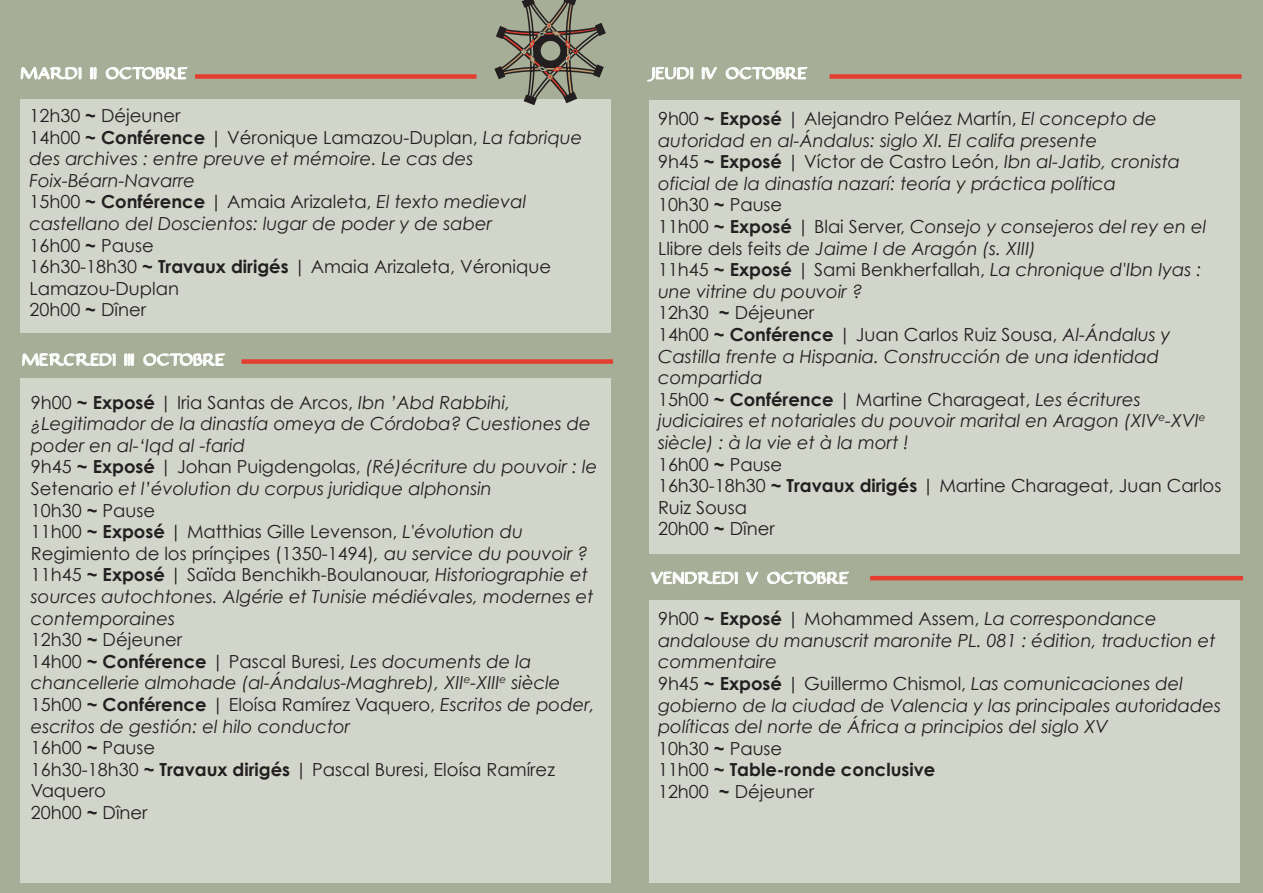
<style>
.page{position:relative;width:1263px;height:893px;background:#a7ae97}
.page>*{position:absolute;margin:0;border:0;box-sizing:border-box;transform-origin:0 0}
.t1{font:italic 18px/21.6px "Century Gothic";color:#231f20}
.t2{font:18px/21.6px "Century Gothic";color:#231f20}
.t3{font:15px "Justinian";color:#fff}
.s1{font-weight:700}
.s2{font-style:italic}
.s3{font-style:normal}
.s4{font-weight:700;font-style:normal}
</style>
<div class="page">
<div style="left:20px;top:99px;width:591px;height:234px;background:#d2d6ca"></div>
<div style="left:20px;top:378px;width:591px;height:504px;background:#d2d6ca"></div>
<div style="left:649px;top:100px;width:590px;height:453px;background:#d2d6ca"></div>
<div style="left:649px;top:600px;width:590px;height:282px;background:#d2d6ca"></div>
<svg style="left:20px;top:66px;width:62px;height:14px"></svg>
<svg style="left:90px;top:67px;width:7px;height:13px"></svg>
<svg style="left:105px;top:67px;width:83px;height:13px"></svg>
<svg style="left:647px;top:66px;width:47px;height:16px"></svg>
<svg style="left:701px;top:67px;width:16px;height:13px"></svg>
<svg style="left:725px;top:67px;width:83px;height:13px"></svg>
<svg style="left:650px;top:571px;width:88px;height:13px"></svg>
<svg style="left:746px;top:571px;width:13px;height:13px"></svg>
<svg style="left:767px;top:571px;width:82px;height:14px"></svg>
<svg style="left:22px;top:353px;width:94px;height:13px"></svg>
<svg style="left:124px;top:353px;width:10px;height:13px"></svg>
<svg style="left:143px;top:353px;width:82px;height:13px"></svg>
<div style="left:242px;top:359px;width:371px;height:5px;background:#e43e30"></div>
<div style="left:195px;top:74px;width:281px;height:5px;background:#e43e30"></div>
<div style="left:830px;top:74px;width:411px;height:5px;background:#e43e30"></div>
<hr style="left:870px;top:576px;width:373px;height:4px;background:#e43e30">
<svg style="left:494px;top:0;width:112px;height:106px"></svg>
<p class="t3" style="left:21px;top:64px;width:169px">MARDI 2 OCTOBRE</p>
<p class="t3" style="left:651px;top:64px;width:158px">JEUDI 4 OCTOBRE</p>
<p class="t2" style="left:29px;top:104px;width:555px">12h30 <span class="s1">~</span> Déjeuner<br>14h00 <span class="s1">~ Conférence</span> | Véronique Lamazou-Duplan, <span class="s2">La fabrique des archives : entre preuve et mémoire. Le cas des Foix-Béarn-Navarre<br></span>15h00 <span class="s1">~ Conférence</span> | Amaia Arizaleta, <span class="s2">El texto medieval castellano del Doscientos: lugar de poder y de saber<br></span>16h00 <span class="s1">~</span> Pause<br>16h30-18h30 <span class="s1">~ Travaux dirigés</span> | Amaia Arizaleta, Véronique Lamazou-Duplan<br>20h00 <span class="s1">~</span> Dîner</p>
<p class="t1" style="left:658px;top:107px;width:565px"><span class="s3">9h00</span> <span class="s4">~ Exposé</span> <span class="s3">| Alejandro Peláez Martín,</span> El concepto de autoridad en al-Ándalus: siglo XI. El califa presente<br><span class="s3">9h45</span> <span class="s4">~ Exposé</span> <span class="s3">| Víctor de Castro León,</span> Ibn al-Jatib, cronista oficial de la dinastía nazarí: teoría y práctica política<br><span class="s3">10h30</span> <span class="s4">~</span> <span class="s3">Pause<br>11h00</span> <span class="s4">~ Exposé</span> <span class="s3">| Blai Server,</span> Consejo y consejeros del rey en el <span class="s3">Llibre dels feits</span> de Jaime I de Aragón (s. XIII)<br><span class="s3">11h45</span> <span class="s4">~ Exposé</span> <span class="s3">| Sami Benkherfallah,</span> La chronique d'Ibn Iyas : une vitrine du pouvoir ?<br><span class="s3">12h30</span> <span class="s4">~</span> <span class="s3">Déjeuner<br>14h00</span> <span class="s4">~ Conférence</span> <span class="s3">| Juan Carlos Ruiz Sousa,</span> Al-Ándalus y Castilla frente a Hispania. Construcción de una identidad compartida<br><span class="s3">15h00</span> <span class="s4">~ Conférence</span> <span class="s3">| Martine Charageat,</span> Les écritures judiciaires et notariales du pouvoir marital en Aragon (XIV<sup>e</sup>-XVI<sup>e </sup>siècle) : à la vie et à la mort !<br><span class="s3">16h00</span> <span class="s4">~</span> <span class="s3">Pause<br>16h30-18h30</span> <span class="s4">~ Travaux dirigés</span> <span class="s3">| Martine Charageat, Juan Carlos Ruiz Sousa<br>20h00</span> <span class="s4">~</span> <span class="s3">Dîner</span></p>
<p class="t3" style="left:22px;top:351px;width:205px">MERCREDI 3 OCTOBRE</p>
<p class="t1" style="left:31px;top:391px;width:568px"><span class="s3">9h00</span> <span class="s4">~ Exposé</span> <span class="s3">| Iria Santas de Arcos,</span> Ibn ’Abd Rabbihi, ¿Legitimador de la dinastía omeya de Córdoba? Cuestiones de poder en al-‘Iqd al -farid<br><span class="s3">9h45</span> <span class="s4">~ Exposé</span> <span class="s3">| Johan Puigdengolas,</span> (Ré)écriture du pouvoir : le <span class="s3">Setenario</span> et l’évolution du corpus juridique alphonsin<br><span class="s3">10h30</span> <span class="s4">~</span> <span class="s3">Pause<br>11h00</span> <span class="s4">~ Exposé</span> <span class="s3">| Matthias Gille Levenson,</span> L'évolution du <span class="s3">Regimiento de los prínçipes (1350-1494)</span>, au service du pouvoir ?<br><span class="s3">11h45</span> <span class="s4">~ Exposé</span> <span class="s3">| Saïda Benchikh-Boulanouar,</span> Historiographie et sources autochtones. Algérie et Tunisie médiévales, modernes et contemporaines<br><span class="s3">12h30</span> <span class="s4">~</span> <span class="s3">Déjeuner<br>14h00</span> <span class="s4">~ Conférence</span> <span class="s3">| Pascal Buresi,</span> Les documents de la chancellerie almohade (al-Ándalus-Maghreb), XII<sup>e</sup>-XIII<sup>e</sup> siècle <span class="s3">15h00</span> <span class="s4">~ Conférence</span> <span class="s3">| Eloísa Ramírez Vaquero,</span> Escritos de poder, escritos de gestión: el hilo conductor<br><span class="s3">16h00</span> <span class="s4">~</span> <span class="s3">Pause<br>16h30-18h30</span> <span class="s4">~ Travaux dirigés</span> <span class="s3">| Pascal Buresi, Eloísa Ramírez Vaquero<br>20h00</span> <span class="s4">~</span> <span class="s3">Dîner</span></p>
<p class="t3" style="left:651px;top:569px;width:200px">VENDREDI 5 OCTOBRE</p>
<p class="t1" style="left:658px;top:608px;width:565px"><span class="s3">9h00</span> <span class="s4">~ Exposé</span> <span class="s3">| Mohammed Assem,</span> La correspondance andalouse du manuscrit maronite PL. 081 : édition, traduction et commentaire<br><span class="s3">9h45</span> <span class="s4">~ Exposé</span> <span class="s3">| Guillermo Chismol,</span> Las comunicaciones del gobierno de la ciudad de Valencia y las principales autoridades políticas del norte de África a principios del siglo XV<br><span class="s3">10h30</span> <span class="s4">~</span> <span class="s3">Pause<br>11h00</span> <span class="s4">~ Table-ronde conclusive<br></span><span class="s3">12h00</span> <span class="s4">~</span> <span class="s3">Déjeuner</span></p>
</div>
